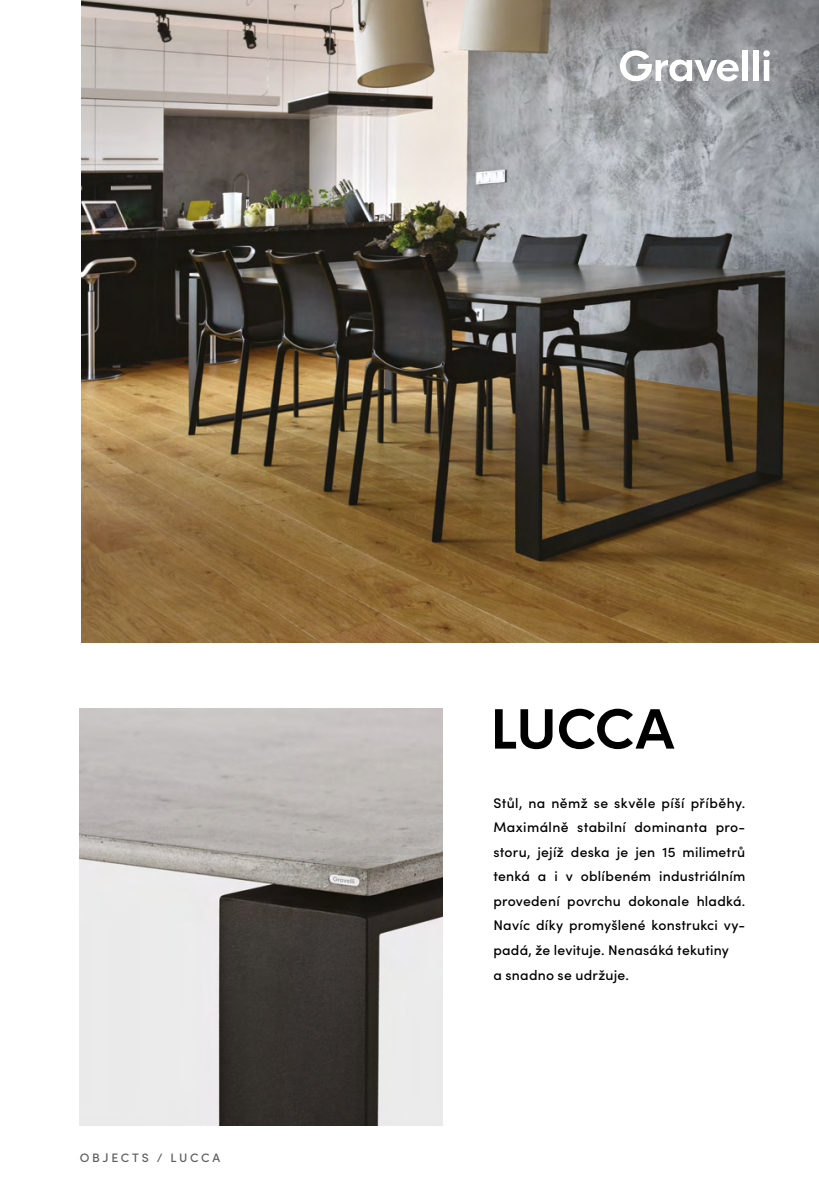
<style>
.page{position:relative;width:819px;height:1191px;background:#fff}
.page>*{position:absolute;margin:0;border:0;box-sizing:border-box;transform-origin:0 0}
.t1{font:700 52.5px "HK Nova";letter-spacing:-.015em;color:#000}
.t2{font:500 14px/24.5px "Sofia Pro";letter-spacing:.015em;color:#000}
.t3{font:500 12.25px "Sofia Pro";letter-spacing:.22em;color:#5a5e5d}
.s1{font-family:"HK Nova";font-size:11.55px}
</style>
<div class="page">
<img style="left:81px;top:0;width:738px;height:642px">
<img style="left:80px;top:708px;width:363px;height:417px">
<svg style="left:620px;top:50px;width:133px;height:31px"></svg>
<div style="left:742px;top:51px;width:6px;height:30px;background:#fff"></div>
<div style="left:753px;top:51px;width:5px;height:30px;background:#fff"></div>
<svg style="left:763px;top:50px;width:6px;height:31px"></svg>
<p class="t3" style="left:80px;top:1149px;width:142px">OB<span class="s1">J</span>ECTS / LUCCA</p>
<h1 class="t1" style="left:490px;top:697px;width:187px">LUCCA</h1>
<p class="t2" style="left:493px;top:790px;width:253px">Stůl, na němž se skvěle píší příběhy.<br>Maximálně stabilní dominanta pro&shy;storu, jejíž deska je jen 15 milimetrů tenká a i v oblíbeném industriálním provedení povrchu dokonale hladká.<br>Navíc díky promyšlené konstrukci vy&shy;padá, že levituje. Nenasáká tekutiny<br>a snadno se udržuje.</p>
</div>
